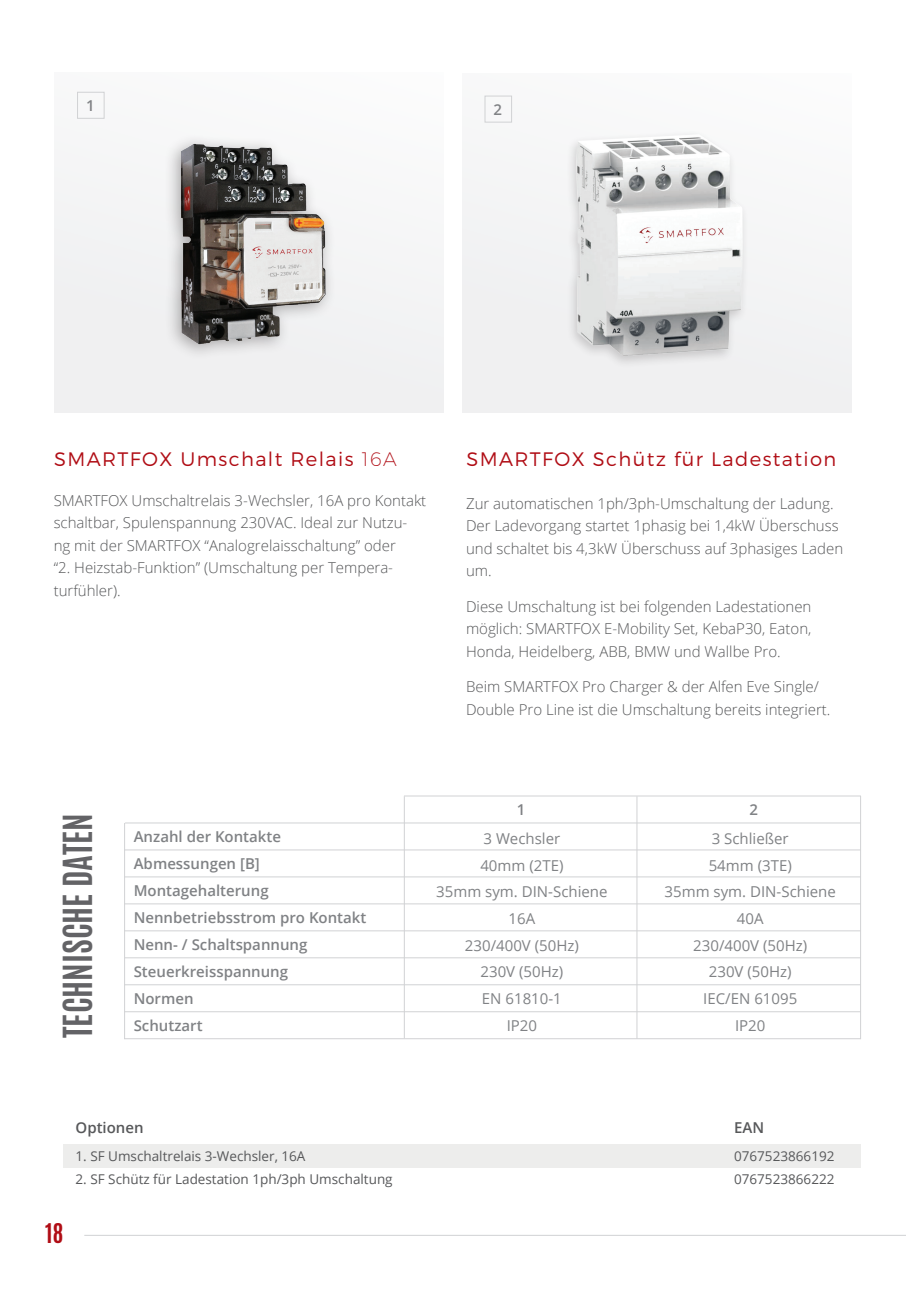
<style>
.page{position:relative;width:906px;height:1289px;background:#fff}
.page>*{position:absolute;margin:0;border:0;box-sizing:border-box;transform-origin:0 0}
.t1{font:700 33.45px "Antonio";color:#636366}
.t2{font:700 22.65px "Antonio";color:#b00d15}
.t3{font:300 19.5px "Montserrat";letter-spacing:.07em;color:#b00d15}
.t4{font:300 15px/22.5px "Open Sans";color:#57585a}
.t5{font:15px/26.7px "Open Sans";color:#808285;text-align:center}
.t6{font:600 15px/27px "Open Sans";color:#808285}
.t7{font:600 15px "Open Sans";color:#57585a}
.t8{font:13.5px/22.8px "Open Sans";color:#57585a}
.s1{font-weight:200}
</style>
<div class="page">
<hr style="left:84px;top:1234px;width:822px;height:1px;background:#d1d2d4">
<div style="left:54px;top:72px;width:390px;height:341px;background:#f4f4f5"></div>
<div style="left:462px;top:73px;width:390px;height:340px;background:#f4f4f5"></div>
<hr style="left:124px;top:849px;width:737px;height:1px;background:#d1d2d4">
<hr style="left:124px;top:984px;width:737px;height:1px;background:#d1d2d4">
<hr style="left:124px;top:876px;width:737px;height:1px;background:#d1d2d4">
<hr style="left:124px;top:1011px;width:737px;height:1px;background:#d1d2d4">
<hr style="left:125px;top:822px;width:736px;height:1px;background:#d1d2d4">
<hr style="left:125px;top:957px;width:736px;height:1px;background:#d1d2d4">
<hr style="left:404px;top:795px;width:457px;height:1px;background:#d1d2d4">
<hr style="left:124px;top:903px;width:737px;height:1px;background:#d1d2d4">
<hr style="left:124px;top:1038px;width:737px;height:1px;background:#d1d2d4">
<hr style="left:124px;top:930px;width:737px;height:1px;background:#d1d2d4">
<hr style="left:636px;top:796px;width:1px;height:242px;background:#d1d2d4">
<hr style="left:404px;top:796px;width:1px;height:242px;background:#d1d2d4">
<hr style="left:860px;top:796px;width:1px;height:243px;background:#d1d2d4">
<div style="left:63px;top:1144px;width:798px;height:23px;background:#ededec"></div>
<hr style="left:124px;top:823px;width:1px;height:216px;background:#d1d2d4">
<img style="left:169px;top:142px;width:161px;height:213px">
<div style="left:565px;top:129px;width:184px;height:239px;background:#f0f1f2"></div>
<img style="left:572px;top:134px;width:170px;height:227px">
<div style="left:77px;top:92px;width:27px;height:27px;border:1px solid #d1d2d4"></div>
<div style="left:484px;top:96px;width:28px;height:26px;border:1px solid #d1d2d4"></div>
<p class="t6" style="left:86px;top:92px;width:10px">1</p>
<p class="t6" style="left:493px;top:95px;width:10px">2</p>
<h3 class="t3" style="left:54px;top:447px;width:344px">SMARTFOX Umschalt Relais <span class="s1">16A</span></h3>
<h3 class="t3" style="left:466px;top:447px;width:371px">SMARTFOX Schütz für Ladestation</h3>
<p class="t4" style="left:54px;top:488px;width:374px">SMARTFOX Umschaltrelais 3-Wechsler, 16A pro Kontakt schaltbar, Spulenspannung 230VAC. Ideal zur Nutzu&shy;ng mit der SMARTFOX “Analogrelaisschaltung” oder<br>“2. Heizstab-Funktion” (Umschaltung per Tempera&shy;turfühler).</p>
<p class="t4" style="left:466px;top:492px;width:379px">Zur automatischen 1ph/3ph-Umschaltung der Ladung.<br>Der Ladevorgang startet 1phasig bei 1,4kW Überschuss und schaltet bis 4,3kW Überschuss auf 3phasiges Laden um.</p>
<p class="t4" style="left:466px;top:594px;width:347px;text-align:justify">Diese Umschaltung ist bei folgenden Ladestationen möglich: SMARTFOX E-Mobility Set, KebaP30, Eaton, Honda, Heidelberg, ABB, BMW und Wallbe Pro.</p>
<p class="t4" style="left:466px;top:675px;width:366px">Beim SMARTFOX Pro Charger &amp; der Alfen Eve Single/<br>Double Pro Line ist die Umschaltung bereits integriert.</p>
<h1 class="t1" style="left:53px;top:1038px;width:226px;rotate:-90deg">TECHNISCHE DATEN</h1>
<p class="t6" style="left:517px;top:796px;width:10px">1</p>
<p class="t6" style="left:749px;top:796px;width:10px">2</p>
<p class="t6" style="left:134px;top:823px;width:234px">Anzahl der Kontakte<br>Abmessungen [B]<br>Montagehalterung<br>Nennbetriebsstrom pro Kontakt<br>Nenn- / Schaltspannung<br>Steuerkreisspannung<br>Normen<br>Schutzart</p>
<p class="t5" style="left:436px;top:824px;width:173px">3 Wechsler<br>40mm (2TE)<br>35mm sym. DIN-Schiene<br>16A<br>230/400V (50Hz)<br>230V (50Hz)<br>EN 61810-1<br>IP20</p>
<p class="t5" style="left:664px;top:824px;width:173px">3 Schließer<br>54mm (3TE)<br>35mm sym. DIN-Schiene<br>40A<br>230/400V (50Hz)<br>230V (50Hz)<br>IEC/EN 61095<br>IP20</p>
<p class="t7" style="left:76px;top:1117px;width:70px">Optionen</p>
<p class="t8" style="left:76px;top:1144px;width:231px">1. SF Umschaltrelais 3-Wechsler, 16A</p>
<p class="t8" style="left:76px;top:1167px;width:319px">2. SF Schütz für Ladestation 1ph/3ph Umschaltung</p>
<h2 class="t2" style="left:45px;top:1216px;width:20px">18</h2>
<p class="t7" style="left:734px;top:1117px;width:32px">EAN</p>
<p class="t8" style="left:734px;top:1144px;width:102px">0767523866192<br>0767523866222</p>
</div>
